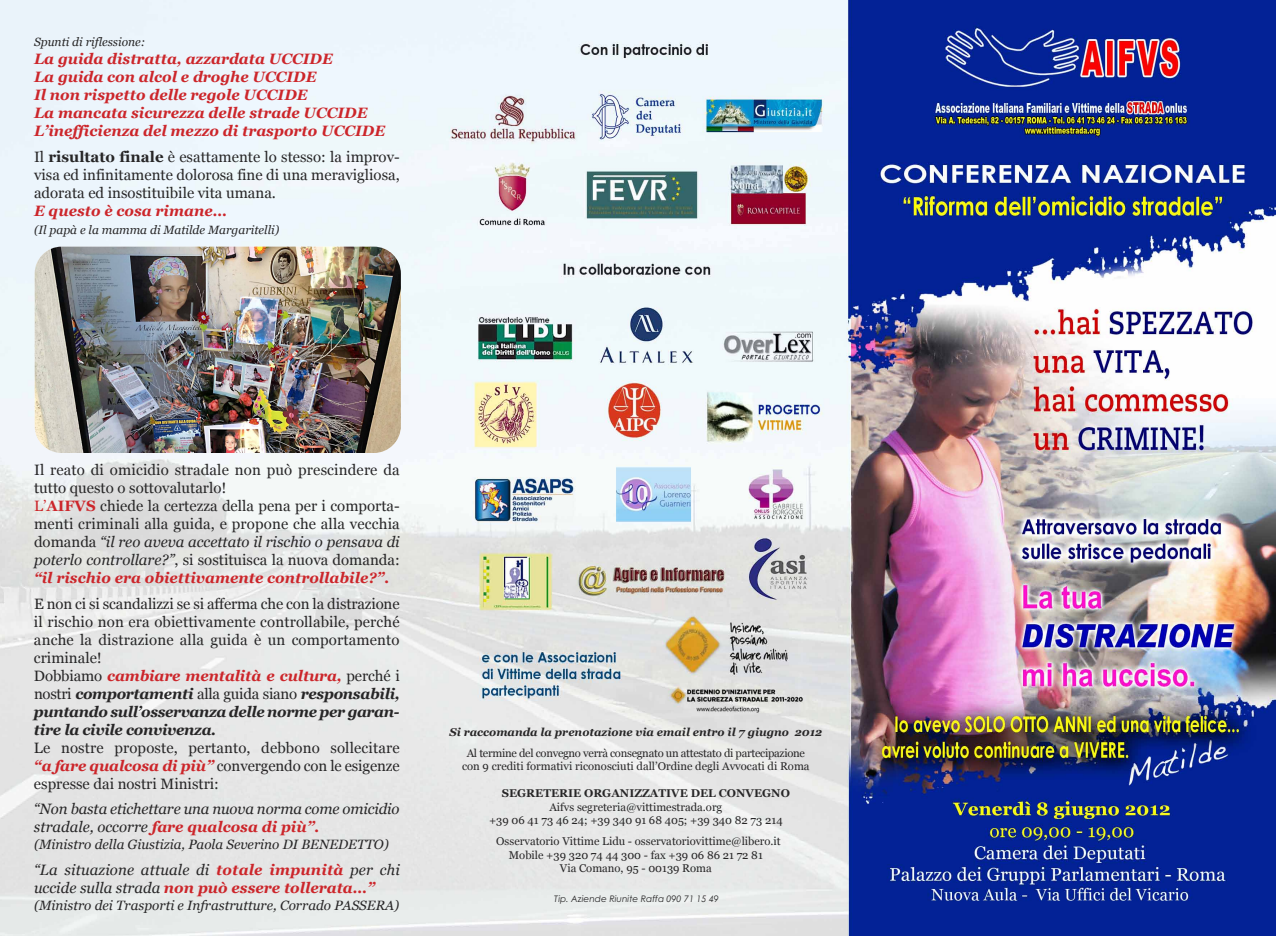
<style>
.page{position:relative;width:1276px;height:936px;background:#fff}
.page>*{position:absolute;margin:0;border:0;box-sizing:border-box;transform-origin:0 0}
.t1{font:15px/18px "Georgia";color:#272627;text-align:justify}
.t2{font:italic 700 15px/18px "Georgia";color:#cc262b}
.t3{font:italic 15px/18px "Georgia";letter-spacing:.01em;color:#272627}
.t4{font:italic 15px/18px "Georgia";letter-spacing:-.01em;color:#272627}
.t5{font:italic 13.5px "Georgia";color:#272627}
.t6{font:italic 12px "Georgia";color:#272627}
.t7{font:11.25px/13.5px "Georgia";color:#272627;text-align:center}
.t8{font:11.25px/13.5px "Georgia";letter-spacing:-.025em;color:#272627;text-align:center}
.t9{font:italic 700 11.25px "Georgia";color:#272627}
.t10{font:700 11.25px "Georgia";color:#272627}
.t11{font:italic 9px "Century Gothic";color:#272627}
.s1{font-weight:700}
.s2{color:#cc262b}
.s3{font-weight:700;color:#cc262b}
.s4{font-style:italic}
.s5{font-weight:700;font-style:italic;color:#cc262b}
.s6{font-weight:700;font-style:italic}
</style>
<div class="page">
<img style="left:0;top:0;width:1276px;height:935px">
<img style="left:35px;top:246px;width:366px;height:207px;border-radius:27px">
<p class="t6" style="left:34px;top:35px;width:113px">Spunti di riflessione:</p>
<p class="t2" style="left:34px;top:50px;width:353px">La guida distratta, azzardata UCCIDE<br>La guida con alcol e droghe UCCIDE<br>Il non rispetto delle regole UCCIDE<br>La mancata sicurezza delle strade UCCIDE L’inefficienza del mezzo di trasporto UCCIDE</p>
<p class="t1" style="left:34px;top:147px;width:367px">Il <span class="s1">risultato finale</span> è esattamente lo stesso: la improv&shy;visa ed infinitamente dolorosa fine di una meravigliosa, adorata ed insostituibile vita umana.</p>
<p class="t2" style="left:34px;top:201px;width:194px">E questo è cosa rimane…</p>
<p class="t6" style="left:34px;top:222px;width:247px">(Il papà e la mamma di Matilde Margaritelli)</p>
<p class="t1" style="left:34px;top:461px;width:367px;text-align:left">Il reato di omicidio stradale non può prescindere da tutto questo o sottovalutarlo!<br><span class="s2">L’</span><span class="s3">AIFVS</span> chiede la certezza della pena per i comporta&shy;menti criminali alla guida, e propone che alla vecchia domanda <span class="s4">“il reo aveva accettato il rischio o pensava di poterlo controllare?”</span>, si sostituisca la nuova domanda: <span class="s5">“il rischio era obiettivamente controllabile?”.</span></p>
<p class="t1" style="left:34px;top:594px;width:367px;text-align:left">E non ci si scandalizzi se si afferma che con la distrazione il rischio non era obiettivamente controllabile, perché anche la distrazione alla guida è un comportamento criminale!<br>Dobbiamo <span class="s5">cambiare mentalità e cultura,</span> perché i nostri <span class="s6">comportamenti</span> alla guida siano <span class="s6">responsabili, puntando sull’osservanza delle norme per garan&shy;tire la civile convivenza.</span></p>
<p class="t1" style="left:34px;top:738px;width:367px">Le nostre proposte, pertanto, debbono sollecitare <span class="s5">“a fare qualcosa di più”</span> convergendo con le esigenze espresse dai nostri Ministri:</p>
<p class="t4" style="left:34px;top:800px;width:367px">“Non basta etichettare una nuova norma come omicidio stradale, occorre <span class="s3">fare qualcosa di più”.</span></p>
<p class="t5" style="left:34px;top:836px;width:356px">(Ministro della Giustizia, Paola Severino DI BeNeDetto)</p>
<p class="t3" style="left:34px;top:860px;width:367px">“La situazione attuale di <span class="s3">totale impunità</span> per chi uccide sulla strada <span class="s3">non può essere tollerata…”</span></p>
<p class="t5" style="left:34px;top:897px;width:367px">(Ministro dei trasporti e Infrastrutture, Corrado PaSSera)</p>
<p class="t9" style="left:449px;top:725px;width:374px">Si raccomanda la prenotazione via email entro il 7 giugno 2012</p>
<p class="t8" style="left:462px;top:746px;width:349px">Al termine del convegno verrà consegnato un attestato di partecipazione con 9 crediti formativi riconosciuti dall’Ordine degli Avvocati di Roma</p>
<p class="t10" style="left:502px;top:787px;width:290px">SEGRETERIE ORGANIZZATIVE DEL CONVEGNO</p>
<p class="t7" style="left:489px;top:800px;width:295px">Aifvs segreteria@vittimestrada.org<br>+39 06 41 73 46 24; +39 340 91 68 405; +39 340 82 73 214</p>
<p class="t7" style="left:496px;top:834px;width:286px">Osservatorio Vittime Lidu - osservatoriovittime@libero.it<br>Mobile +39 320 74 44 300 - fax +39 06 86 21 72 81<br>Via Comano, 95 - 00139 Roma</p>
<p class="t11" style="left:554px;top:895px;width:166px">Tip. Aziende Riunite Raffa 090 71 15 49</p>
</div>
